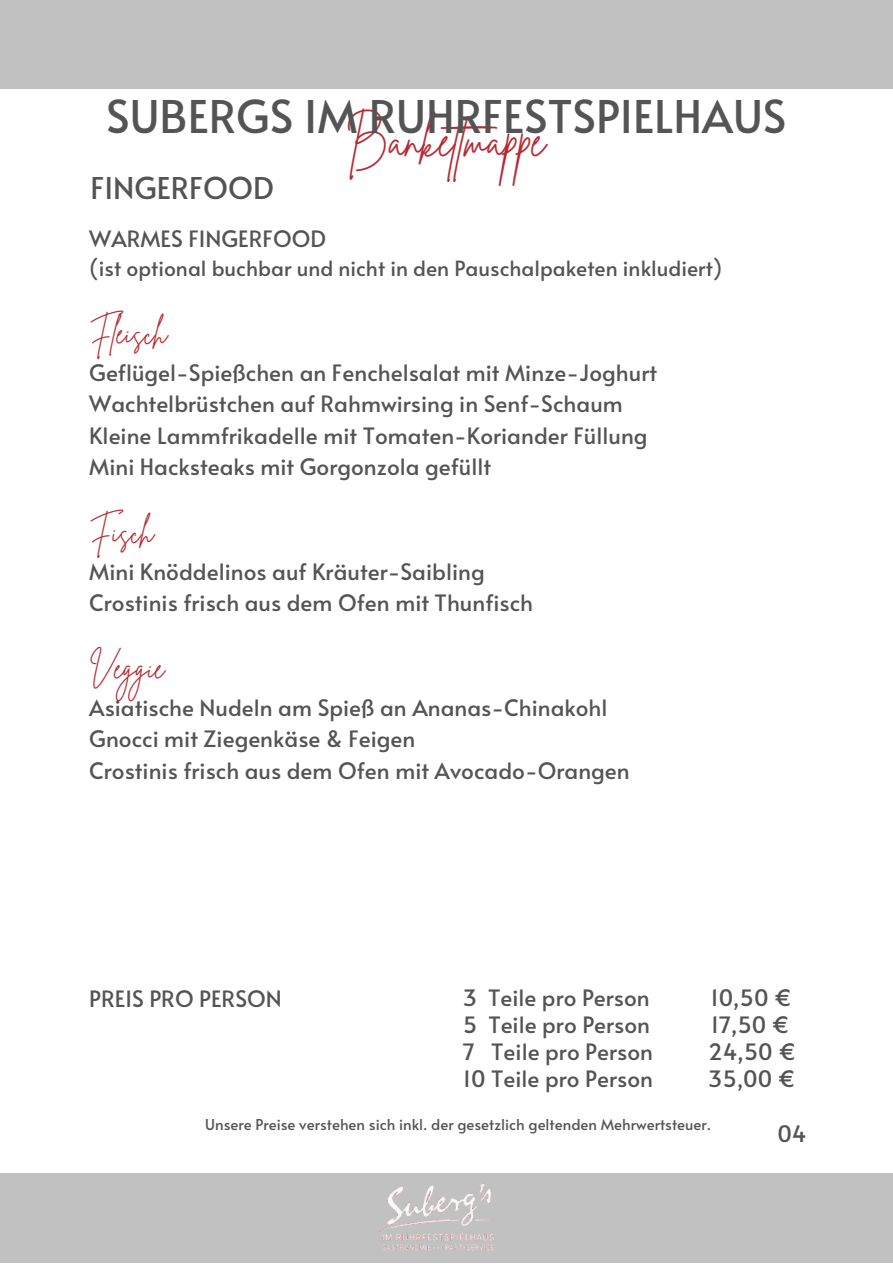
<style>
.page{position:relative;width:893px;height:1264px;background:#fff}
.page>*{position:absolute;margin:0;border:0;box-sizing:border-box;transform-origin:0 0}
.t1{font:45px "Alata";color:#545454}
.t2{font:45px "Brittany Signature";color:#b62931}
.t3{font:30px "Brittany Signature";color:#b62931}
.t4{font:30px "Alata";color:#545454}
.t5{font:22.5px "Alata";color:#545454}
.t6{font:21px "Alata";color:#545454}
.t7{font:15px "Alata";color:#545454}
</style>
<div class="page">
<div style="left:0;top:0;width:892px;height:89px;background:#c1c1c1"></div>
<div style="left:0;top:1173px;width:892px;height:89px;background:#c1c1c1"></div>
<img style="left:378px;top:1183px;width:117px;height:68px">
<p class="t1" style="left:106px;top:84px;width:681px">SUBERGS IM RUHRFESTSPIELHAUS</p>
<p class="t2" style="left:345px;top:112px;width:201px">Banketmappe</p>
<p class="t4" style="left:90px;top:166px;width:185px">FINGERFOOD</p>
<p class="t5" style="left:89px;top:222px;width:238px">WARMES FINGERFOOD</p>
<p class="t6" style="left:89px;top:253px;width:634px">(ist optional buchbar und nicht in den Pauschalpaketen inkludiert)</p>
<p class="t3" style="left:89px;top:314px;width:80px">Fleisch</p>
<p class="t5" style="left:89px;top:356px;width:569px">Geflügel-Spießchen an Fenchelsalat mit Minze-Joghurt</p>
<p class="t5" style="left:89px;top:387px;width:535px">Wachtelbrüstchen auf Rahmwirsing in Senf-Schaum</p>
<p class="t5" style="left:89px;top:419px;width:559px">Kleine Lammfrikadelle mit Tomaten-Koriander Füllung</p>
<p class="t5" style="left:89px;top:450px;width:403px">Mini Hacksteaks mit Gorgonzola gefüllt</p>
<p class="t3" style="left:89px;top:513px;width:66px">Fisch</p>
<p class="t5" style="left:89px;top:555px;width:397px">Mini Knöddelinos auf Kräuter-Saibling</p>
<p class="t5" style="left:89px;top:586px;width:445px">Crostinis frisch aus dem Ofen mit Thunfisch</p>
<p class="t3" style="left:89px;top:649px;width:77px">Veggie</p>
<p class="t5" style="left:89px;top:691px;width:519px">Asiatische Nudeln am Spieß an Ananas-Chinakohl</p>
<p class="t5" style="left:89px;top:722px;width:327px">Gnocci mit Ziegenkäse &amp; Feigen</p>
<p class="t5" style="left:89px;top:754px;width:542px">Crostinis frisch aus dem Ofen mit Avocado-Orangen</p>
<p class="t5" style="left:89px;top:982px;width:194px">PREIS PRO PERSON</p>
<p class="t5" style="left:463px;top:980px;width:188px">3 Teile pro Person</p>
<p class="t5" style="left:710px;top:980px;width:83px">10,50 €</p>
<p class="t5" style="left:463px;top:1007px;width:189px">5 Teile pro Person</p>
<p class="t5" style="left:710px;top:1007px;width:81px">17,50 €</p>
<p class="t5" style="left:463px;top:1034px;width:192px">7 Teile pro Person</p>
<p class="t5" style="left:708px;top:1034px;width:89px">24,50 €</p>
<p class="t5" style="left:463px;top:1061px;width:192px">10 Teile pro Person</p>
<p class="t5" style="left:708px;top:1061px;width:89px">35,00 €</p>
<p class="t7" style="left:205px;top:1113px;width:507px">Unsere Preise verstehen sich inkl. der gesetzlich geltenden Mehrwertsteuer.</p>
<p class="t5" style="left:777px;top:1116px;width:31px">04</p>
</div>
